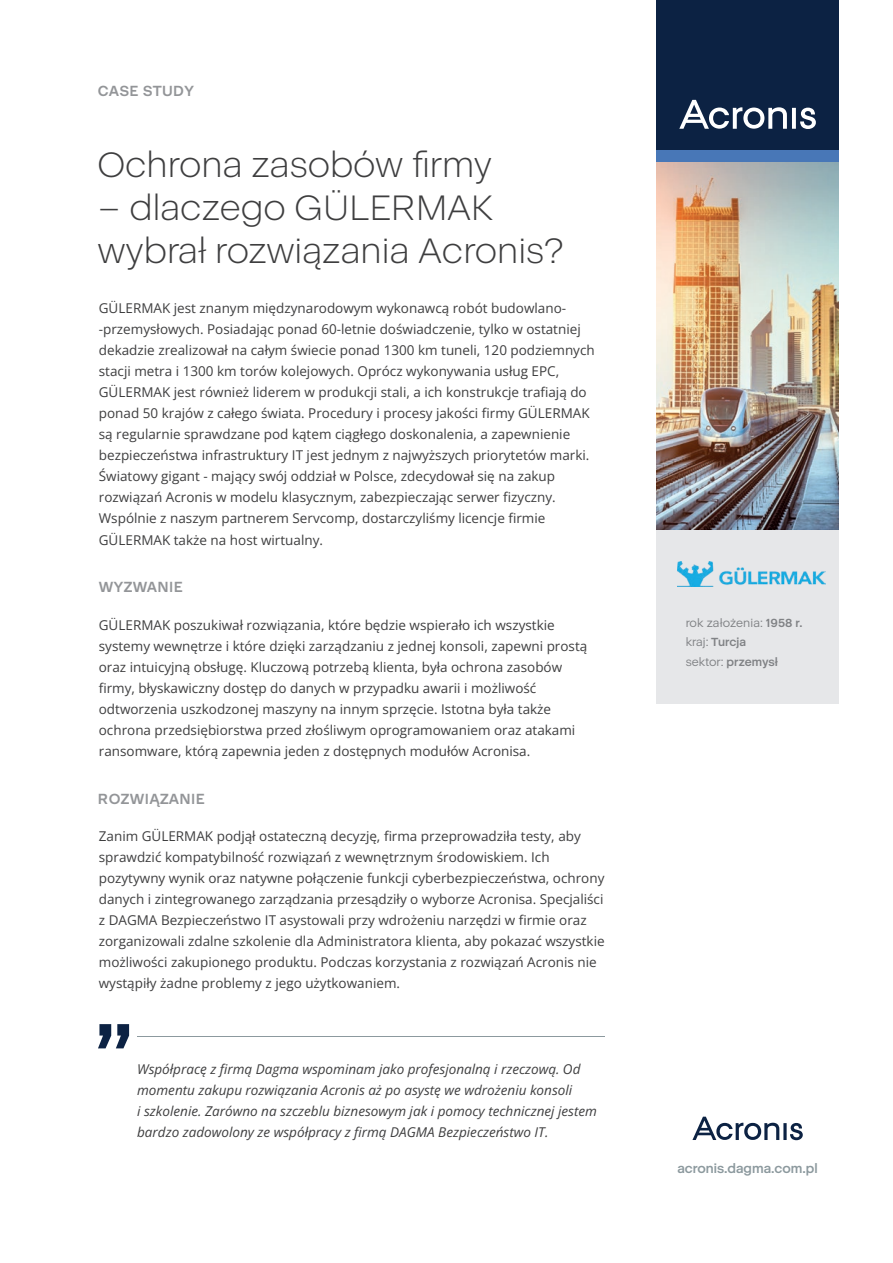
<style>
.page{position:relative;width:893px;height:1263px;background:#fff}
.page>*{position:absolute;margin:0;border:0;box-sizing:border-box;transform-origin:0 0}
.t1{font:300 36px/43.2px "Acronis Cyber";color:#3e3e3f}
.t2{font:700 15px "Acronis Cyber";letter-spacing:.025em;color:#939598}
.t3{font:13.5px/21px "Open Sans";color:#3e3e3f}
.t4{font:italic 13.5px/21px "Open Sans";color:#3e3e3f}
.t5{font:700 13.5px "Acronis Cyber";color:#8c999e}
.t6{font:12px/19.5px "Acronis Cyber";letter-spacing:.005em;color:#808285}
.s1{font-weight:700}
</style>
<div class="page">
<div style="left:656px;top:64px;width:183px;height:640px;background:#e6e7e9"></div>
<div style="left:656px;top:0;width:183px;height:150px;background:#0c2243"></div>
<svg style="left:679px;top:100px;width:137px;height:29px"></svg>
<svg style="left:692px;top:1117px;width:111px;height:23px"></svg>
<div style="left:656px;top:150px;width:183px;height:13px;background:#4877b7"></div>
<img style="left:656px;top:163px;width:183px;height:366px">
<hr style="left:137px;top:1036px;width:467px;height:1px;background:#8c999e">
<svg style="left:98px;top:1024px;width:31px;height:24px"></svg>
<img style="left:677px;top:562px;width:149px;height:24px">
<p class="t2" style="left:98px;top:82px;width:98px">CASE STUDY</p>
<h1 class="t1" style="left:97px;top:143px;width:396px">Ochrona zasobów firmy</h1>
<h1 class="t1" style="left:97px;top:186px;width:468px">– dlaczego GÜLERMAK wybrał rozwiązania Acronis?</h1>
<p class="t3" style="left:99px;top:298px;width:497px">GÜLERMAK jest znanym międzynarodowym wykonawcą robót budowlano--przemysłowych. Posiadając ponad 60-letnie doświadczenie, tylko w ostatniej dekadzie zrealizował na całym świecie ponad 1300 km tuneli, 120 podziemnych stacji metra i 1300 km torów kolejowych. Oprócz wykonywania usług EPC, GÜLERMAK jest również liderem w produkcji stali, a ich konstrukcje trafiają do ponad 50 krajów z całego świata. Procedury i procesy jakości firmy GÜLERMAK są regularnie sprawdzane pod kątem ciągłego doskonalenia, a zapewnienie bezpieczeństwa infrastruktury IT jest jednym z najwyższych priorytetów marki.<br>Światowy gigant - mający swój oddział w Polsce, zdecydował się na zakup rozwiązań Acronis w modelu klasycznym, zabezpieczając serwer fizyczny.<br>Wspólnie z naszym partnerem Servcomp, dostarczyliśmy licencje firmie GÜLERMAK także na host wirtualny.</p>
<p class="t2" style="left:99px;top:578px;width:86px">WYZWANIE</p>
<p class="t3" style="left:99px;top:614px;width:490px">GÜLERMAK poszukiwał rozwiązania, które będzie wspierało ich wszystkie systemy wewnętrze i które dzięki zarządzaniu z jednej konsoli, zapewni prostą oraz intuicyjną obsługę. Kluczową potrzebą klienta, była ochrona zasobów firmy, błyskawiczny dostęp do danych w przypadku awarii i możliwość odtworzenia uszkodzonej maszyny na innym sprzęcie. Istotna była także ochrona przedsiębiorstwa przed złośliwym oprogramowaniem oraz atakami ransomware, którą zapewnia jeden z dostępnych modułów Acronisa.</p>
<p class="t2" style="left:98px;top:789px;width:108px">ROZWIĄZANIE</p>
<p class="t3" style="left:99px;top:825px;width:507px">Zanim GÜLERMAK podjął ostateczną decyzję, firma przeprowadziła testy, aby sprawdzić kompatybilność rozwiązań z wewnętrznym środowiskiem. Ich pozytywny wynik oraz natywne połączenie funkcji cyberbezpieczeństwa, ochrony danych i zintegrowanego zarządzania przesądziły o wyborze Acronisa. Specjaliści z DAGMA Bezpieczeństwo IT asystowali przy wdrożeniu narzędzi w firmie oraz zorganizowali zdalne szkolenie dla Administratora klienta, aby pokazać wszystkie możliwości zakupionego produktu. Podczas korzystania z rozwiązań Acronis nie wystąpiły żadne problemy z jego użytkowaniem.</p>
<p class="t4" style="left:137px;top:1058px;width:461px">Współpracę z firmą Dagma wspominam jako profesjonalną i rzeczową. Od momentu zakupu rozwiązania Acronis aż po asystę we wdrożeniu konsoli<br>i szkolenie. Zarówno na szczeblu biznesowym jak i pomocy technicznej jestem bardzo zadowolony ze współpracy z firmą DAGMA Bezpieczeństwo IT.</p>
<p class="t6" style="left:686px;top:613px;width:118px">rok założenia: <span class="s1">1958 r. </span>kraj: <span class="s1">Turcja<br></span>sektor: <span class="s1">przemysł</span></p>
<p class="t5" style="left:677px;top:1160px;width:142px">acronis.dagma.com.pl</p>
</div>
